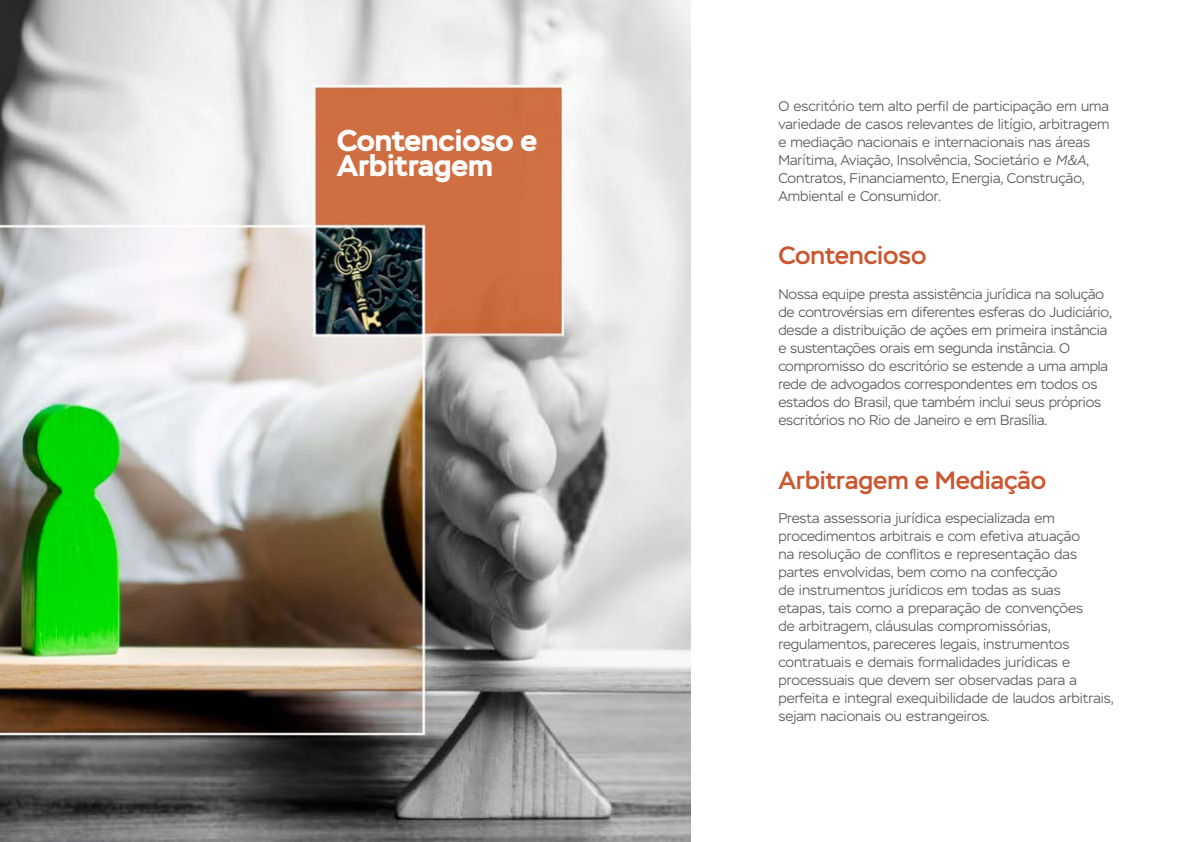
<style>
.page{position:relative;width:1191px;height:842px;background:#fff}
.page>*{position:absolute;margin:0;border:0;box-sizing:border-box;transform-origin:0 0}
.t1{font:700 30px/25px "Stem";color:#fff}
.t2{font:500 25px "Stem";color:#cb5730}
.t3{font:300 14px/18px "Stem";color:#575756}
.s1{font-style:italic}
</style>
<div class="page">
<img style="left:0;top:0;width:691px;height:842px">
<h1 class="t1" style="left:337px;top:128px;width:202px">Contencioso e<br>Arbitragem</h1>
<p class="t3" style="left:778px;top:97px;width:332px">O escritório tem alto perfil de participação em uma variedade de casos relevantes de litígio, arbitragem e mediação nacionais e internacionais nas áreas Marítima, Aviação, Insolvência, Societário e <span class="s1">M&amp;A</span>, Contratos, Financiamento, Energia, Construção, Ambiental e Consumidor.</p>
<h2 class="t2" style="left:778px;top:240px;width:149px">Contencioso</h2>
<p class="t3" style="left:778px;top:285px;width:335px">Nossa equipe presta assistência jurídica na solução de controvérsias em diferentes esferas do Judiciário, desde a distribuição de ações em primeira instância e sustentações orais em segunda instância. O compromisso do escritório se estende a uma ampla rede de advogados correspondentes em todos os estados do Brasil, que também inclui seus próprios escritórios no Rio de Janeiro e em Brasília.</p>
<h2 class="t2" style="left:778px;top:464px;width:269px">Arbitragem e Mediação</h2>
<p class="t3" style="left:778px;top:510px;width:337px">Presta assessoria jurídica especializada em procedimentos arbitrais e com efetiva atuação<br>na resolução de conflitos e representação das partes envolvidas, bem como na confecção<br>de instrumentos jurídicos em todas as suas<br>etapas, tais como a preparação de convenções<br>de arbitragem, cláusulas compromissórias, regulamentos, pareceres legais, instrumentos contratuais e demais formalidades jurídicas e processuais que devem ser observadas para a perfeita e integral exequibilidade de laudos arbitrais, sejam nacionais ou estrangeiros.</p>
</div>
